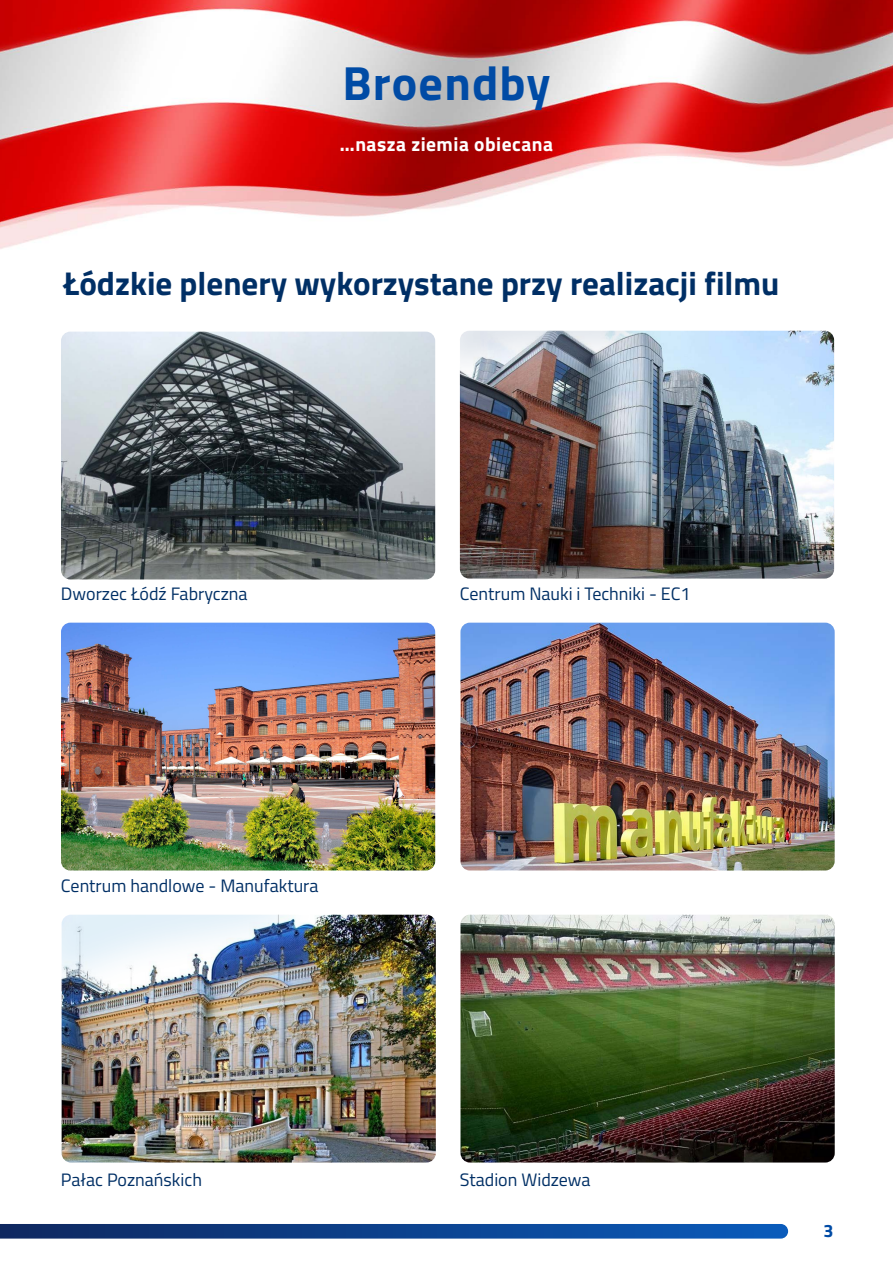
<style>
.page{position:relative;width:893px;height:1263px;background:#fff}
.page>*{position:absolute;margin:0;border:0;box-sizing:border-box;transform-origin:0 0}
.t1{font:700 48px "Titillium Web";letter-spacing:.025em;color:#004ba5}
.t2{font:700 33px "Titillium Web";color:#002f65}
.t3{font:700 19.5px "Titillium Web";letter-spacing:.025em;color:#fff}
.t4{font:18px "Titillium Web";color:#002f65}
.t5{font:700 18px "Titillium Web";color:#004ba5}
</style>
<div class="page">
<img style="left:0;top:0;width:893px;height:249px">
<img style="left:460px;top:623px;width:375px;height:247px">
<svg style="left:0;top:1224px;width:788px;height:14px;background:#0c418d"></svg>
<img style="left:62px;top:915px;width:374px;height:247px">
<img style="left:62px;top:915px;width:281px;height:111px">
<img style="left:61px;top:332px;width:374px;height:247px">
<img style="left:460px;top:331px;width:374px;height:248px">
<img style="left:460px;top:331px;width:234px;height:85px">
<img style="left:61px;top:623px;width:374px;height:247px">
<img style="left:460px;top:915px;width:375px;height:247px">
<h1 class="t1" style="left:342px;top:47px;width:210px">Broendby</h1>
<p class="t3" style="left:340px;top:130px;width:215px">…nasza ziemia obiecana</p>
<h2 class="t2" style="left:63px;top:258px;width:717px">Łódzkie plenery wykorzystane przy realizacji filmu</h2>
<p class="t4" style="left:61px;top:581px;width:188px">Dworzec Łódź Fabryczna</p>
<p class="t4" style="left:61px;top:872px;width:259px">Centrum handlowe - Manufaktura</p>
<p class="t4" style="left:460px;top:581px;width:232px">Centrum Nauki i Techniki - EC1</p>
<p class="t4" style="left:61px;top:1166px;width:143px">Pałac Poznańskich</p>
<p class="t4" style="left:460px;top:1166px;width:132px">Stadion Widzewa</p>
<p class="t5" style="left:824px;top:1217px;width:12px">3</p>
</div>
